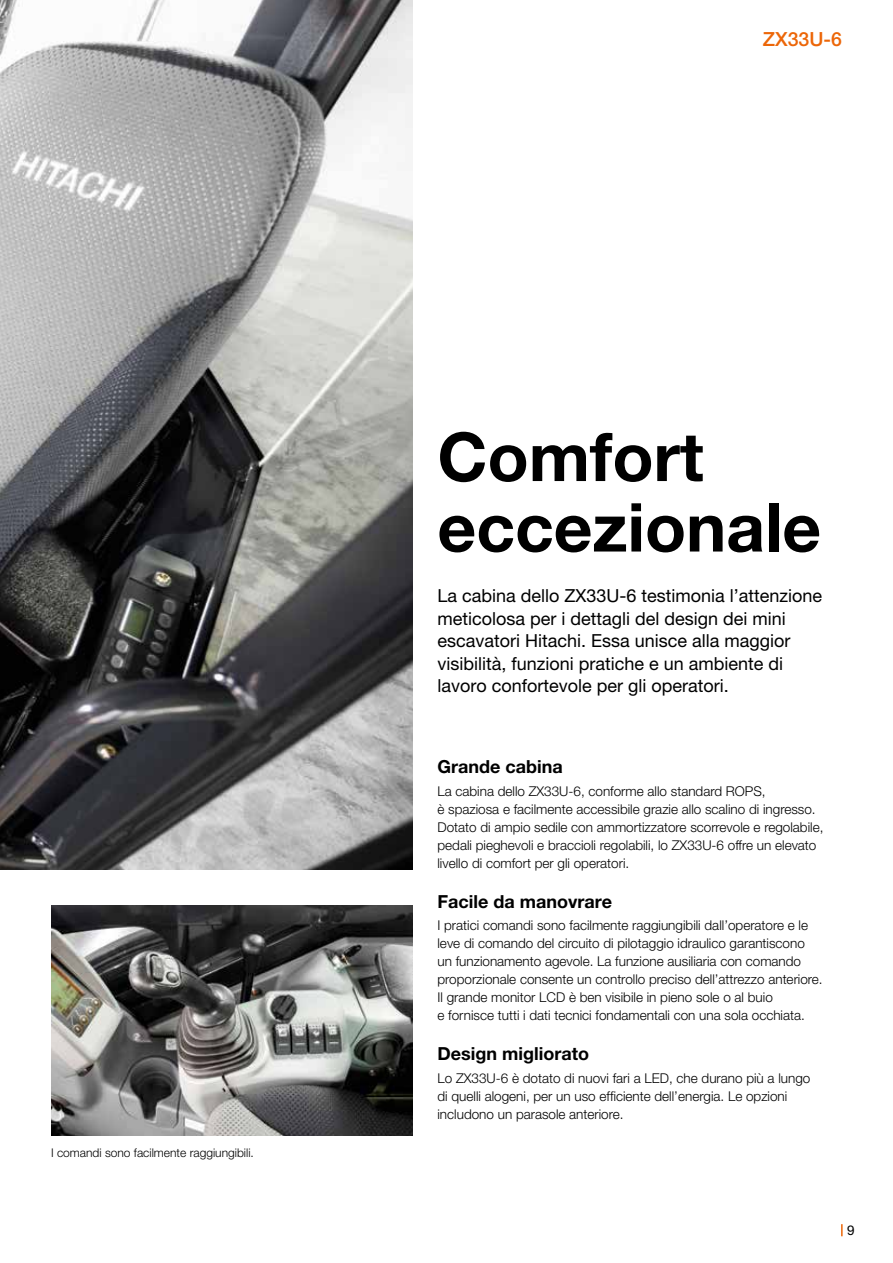
<style>
.page{position:relative;width:893px;height:1263px;background:#fff}
.page>*{position:absolute;margin:0;border:0;box-sizing:border-box;transform-origin:0 0}
.t1{font:700 67.5px/70.5px "Helvetica Neue LT Pro";color:#000}
.t2{font:500 19.5px "Helvetica Neue LT Pro";color:#ec6608}
.t3{font:18px/22.5px "Helvetica Neue LT Pro";color:#000}
.t4{font:700 18px "Helvetica Neue LT Pro";color:#000}
.t5{font:300 13.5px/18px "Helvetica Neue LT Pro";color:#000}
.t6{font:13.5px "Helvetica Neue LT Pro";color:#000}
.t7{font:300 12px "Helvetica Neue LT Pro";color:#000}
</style>
<div class="page">
<svg style="left:841px;top:1224px;width:2px;height:12px"></svg>
<img style="left:51px;top:906px;width:361px;height:229px">
<img style="left:0;top:0;width:412px;height:870px">
<p class="t7" style="left:51px;top:1145px;width:204px">I comandi sono facilmente raggiungibili.</p>
<h2 class="t2" style="left:763px;top:27px;width:81px">ZX33U-6</h2>
<h1 class="t1" style="left:437px;top:420px;width:385px">Comfort eccezionale</h1>
<h3 class="t3" style="left:437px;top:584px;width:386px">La cabina dello ZX33U-6 testimonia l’attenzione meticolosa per i dettagli del design dei mini escavatori Hitachi. Essa unisce alla maggior visibilità, funzioni pratiche e un ambiente di lavoro confortevole per gli operatori.</h3>
<h3 class="t4" style="left:437px;top:756px;width:127px">Grande cabina</h3>
<p class="t5" style="left:437px;top:781px;width:387px">La cabina dello ZX33U-6, conforme allo standard ROPS,<br>è spaziosa e facilmente accessibile grazie allo scalino di ingresso.<br>Dotato di ampio sedile con ammortizzatore scorrevole e regolabile, pedali pieghevoli e braccioli regolabili, lo ZX33U-6 offre un elevato livello di comfort per gli operatori.</p>
<h3 class="t4" style="left:437px;top:890px;width:176px">Facile da manovrare</h3>
<p class="t5" style="left:437px;top:916px;width:387px">I pratici comandi sono facilmente raggiungibili dall’operatore e le leve di comando del circuito di pilotaggio idraulico garantiscono un funzionamento agevole. La funzione ausiliaria con comando proporzionale consente un controllo preciso dell’attrezzo anteriore.<br>Il grande monitor LCD è ben visibile in pieno sole o al buio<br>e fornisce tutti i dati tecnici fondamentali con una sola occhiata.</p>
<h3 class="t4" style="left:437px;top:1043px;width:153px">Design migliorato</h3>
<p class="t5" style="left:437px;top:1068px;width:374px">Lo ZX33U-6 è dotato di nuovi fari a LED, che durano più a lungo di quelli alogeni, per un uso efficiente dell’energia. Le opzioni includono un parasole anteriore.</p>
<p class="t6" style="left:847px;top:1222px;width:9px">9</p>
</div>
